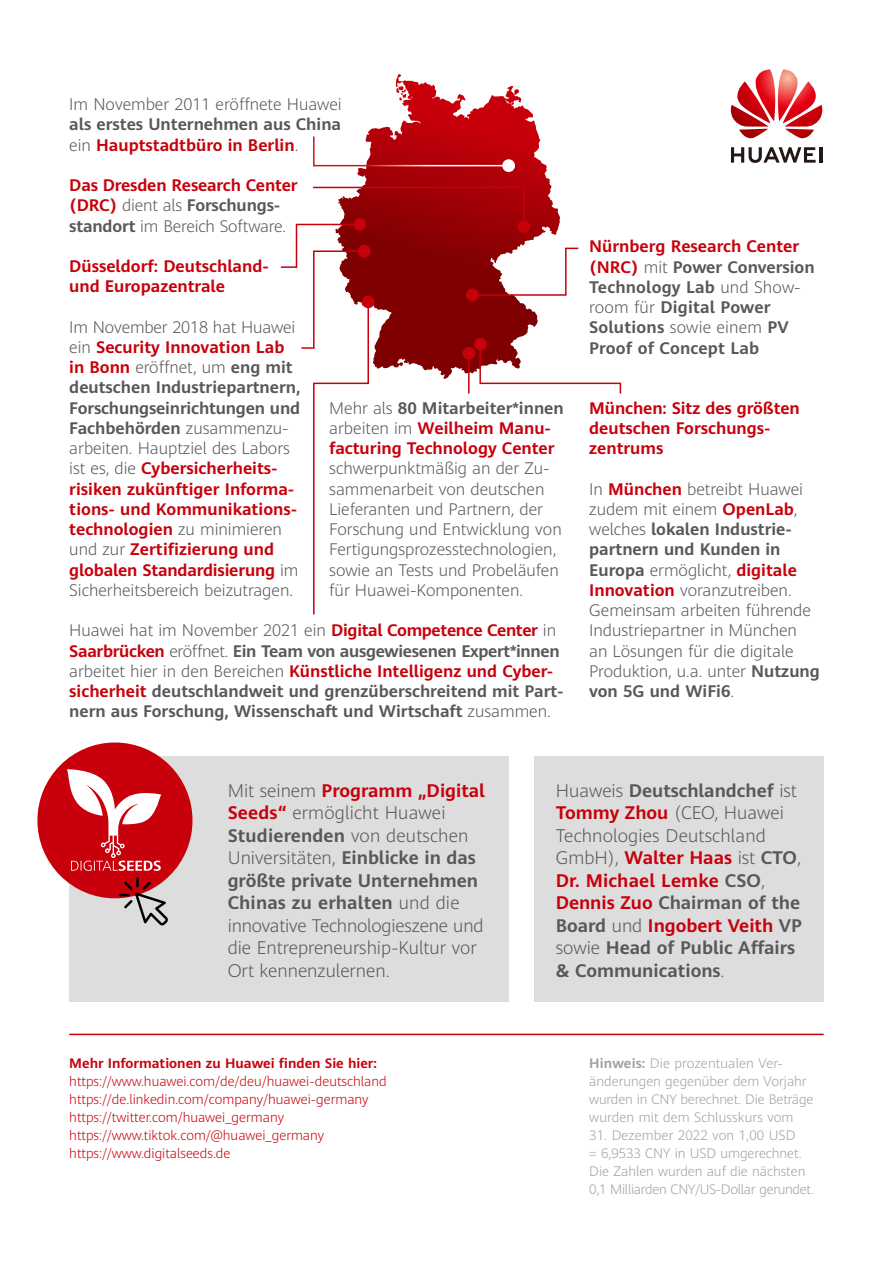
<style>
.page{position:relative;width:893px;height:1263px;background:#fff}
.page>*{position:absolute;margin:0;border:0;box-sizing:border-box;transform-origin:0 0}
.t1{font:300 18px/22.5px "Huawei Sans";color:#595757}
.t2{font:700 18px/22.5px "Huawei Sans";color:#595757}
.t3{font:700 16.5px/20.2px "Huawei Sans";color:#c7000b}
.t4{font:300 16.5px/20.2px "Huawei Sans";color:#595757}
.t5{font:700 16.5px/20.2px "Huawei Sans";color:#595757}
.t6{font:300 13.5px/18px "Huawei Sans";color:#9fa0a0}
.t7{font:300 13.5px/18px "Huawei Sans";color:#c7000b}
.t8{font:700 13.5px "Huawei Sans";color:#c7000b}
.s1{font-weight:300}
.s2{color:#c7000b}
.s3{font-weight:300;color:#595757}
.s4{color:#595757}
.s5{font-weight:700;color:#c7000b}
.s6{font-weight:700}
</style>
<div class="page">
<hr style="left:819px;top:147px;width:3px;height:16px;background:#231815">
<svg style="left:731px;top:147px;width:85px;height:16px"></svg>
<svg style="left:730px;top:69px;width:93px;height:70px"></svg>
<svg style="left:514px;top:89px;width:5px;height:6px"></svg>
<svg style="left:396px;top:75px;width:19px;height:46px"></svg>
<div style="left:69px;top:756px;width:440px;height:246px;background:#ddd"></div>
<div style="left:534px;top:756px;width:290px;height:246px;background:#ddd"></div>
<hr style="left:69px;top:1034px;width:755px;height:1px;background:#c7000b">
<svg style="left:313px;top:135px;width:194px;height:32px"></svg>
<svg style="left:280px;top:186px;width:342px;height:429px"></svg>
<svg style="left:37px;top:742px;width:156px;height:183px"></svg>
<p class="t4" style="left:69px;top:94px;width:274px">Im November 2011 eröffnete Huawei</p>
<p class="t5" style="left:69px;top:114px;width:273px">als erstes Unternehmen aus China <span class="s1">ein</span> <span class="s2">Hauptstadtbüro in Berlin</span><span class="s1">.</span></p>
<p class="t3" style="left:69px;top:174px;width:230px">Das Dresden Research Center (DRC) <span class="s3">dient als</span> <span class="s4">Forschungs&shy;standort</span> <span class="s3">im Bereich Software.</span></p>
<p class="t3" style="left:69px;top:255px;width:201px">Düsseldorf: Deutschland&shy;und Europazentrale</p>
<p class="t3" style="left:69px;top:316px;width:233px"><span class="s3">Im November 2018 hat Huawei ein</span> Security Innovation Lab in Bonn <span class="s3">eröffnet, um</span> <span class="s4">eng mit deutschen Industriepartnern,<br>Forschungseinrichtungen und<br>Fachbehörden</span> <span class="s3">zusammenzu&shy;arbeiten. Hauptziel des Labors ist es, die</span> Cybersicherheits&shy;risiken zukünftiger Informa&shy;tions- und Kommunikations&shy;technologien <span class="s3">zu minimieren und zur</span> Zertifizierung und globalen Standardisierung <span class="s3">im<br>Sicherheitsbereich beizutragen.</span></p>
<p class="t3" style="left:329px;top:397px;width:236px"><span class="s3">Mehr als</span> <span class="s4">80 Mitarbeiter*innen </span><span class="s3">arbeiten im</span> Weilheim Manu&shy;facturing Technology Center</p>
<p class="t4" style="left:329px;top:458px;width:234px">schwerpunktmäßig an der Zu&shy;sammenarbeit von deutschen<br>Lieferanten und Partnern, der<br>Forschung und Entwicklung von<br>Fertigungsprozesstechnologien, sowie an Tests und Probeläufen für Huawei-Komponenten.</p>
<p class="t5" style="left:69px;top:620px;width:496px"><span class="s1">Huawei hat im November 2021 ein</span> <span class="s2">Digital Competence Center</span> <span class="s1">in </span><span class="s2">Saarbrücken</span> <span class="s1">eröffnet.</span> Ein Team von ausgewiesenen Expert*innen <span class="s1">arbeitet hier in den Bereichen</span> <span class="s2">Künstliche Intelligenz und Cyber&shy;sicherheit</span> deutschlandweit und grenzüberschreitend mit Part&shy;nern aus Forschung, Wissenschaft und Wirtschaft <span class="s1">zusammen.</span></p>
<p class="t5" style="left:589px;top:236px;width:227px"><span class="s2">Nürnberg Research Center (NRC)</span> <span class="s1">mit</span> Power Conversion<br>Technology Lab <span class="s1">und Show&shy;room für</span> Digital Power<br>Solutions <span class="s1">sowie einem</span> PV<br>Proof of Concept Lab</p>
<p class="t3" style="left:589px;top:397px;width:212px">München: Sitz des größten deutschen Forschungs&shy;zentrums</p>
<p class="t4" style="left:589px;top:478px;width:232px">In <span class="s5">München</span> betreibt Huawei zudem mit einem <span class="s5">OpenLab</span>, welches <span class="s6">lokalen Industrie&shy;partnern und Kunden in<br>Europa</span> ermöglicht, <span class="s5">digitale<br>Innovation</span> voranzutreiben.<br>Gemeinsam arbeiten führende<br>Industriepartner in München<br>an Lösungen für die digitale<br>Produktion, u.a. unter <span class="s6">Nutzung von 5G und WiFi6</span>.</p>
<p class="t1" style="left:228px;top:778px;width:259px">Mit seinem <span class="s5">Programm „Digital<br>Seeds“</span> ermöglicht Huawei<br><span class="s6">Studierenden</span> von deutschen<br>Universitäten, <span class="s6">Einblicke in das größte private Unternehmen<br>Chinas zu erhalten</span> und die innovative Technologieszene und die Entrepreneurship-Kultur vor<br>Ort kennenzulernen.</p>
<p class="t2" style="left:556px;top:778px;width:248px"><span class="s1">Huaweis</span> Deutschlandchef <span class="s1">ist<br></span><span class="s2">Tommy Zhou</span> <span class="s1">(CEO, Huawei<br>Technologies Deutschland<br>GmbH),</span> <span class="s2">Walter Haas</span> <span class="s1">ist</span> CTO<span class="s1">,<br></span><span class="s2">Dr. Michael Lemke</span> CSO<span class="s1">,<br></span><span class="s2">Dennis Zuo</span> Chairman of the<br>Board <span class="s1">und</span> <span class="s2">Ingobert Veith</span> VP <span class="s1">sowie</span> Head of Public Affairs &amp; Communications<span class="s1">.</span></p>
<p class="t8" style="left:69px;top:1053px;width:309px">Mehr Informationen zu Huawei finden Sie hier:</p>
<p class="t7" style="left:69px;top:1071px;width:319px">https://www.huawei.com/de/deu/huawei-deutschland https://de.linkedin.com/company/huawei-germany https://twitter.com/huawei_germany https://www.tiktok.com/@huawei_germany https://www.digitalseeds.de</p>
<p class="t6" style="left:589px;top:1053px;width:226px"><span class="s6">Hinweis:</span> Die prozentualen Ver&shy;änderungen gegenüber dem Vorjahr wurden in CNY berechnet. Die Beträge wurden mit dem Schlusskurs vom</p>
<p class="t6" style="left:589px;top:1125px;width:226px">31. Dezember 2022 von 1,00 USD<br>= 6,9533 CNY in USD umgerechnet.<br>Die Zahlen wurden auf die nächsten 0,1 Milliarden CNY/US-Dollar gerundet.</p>
</div>
